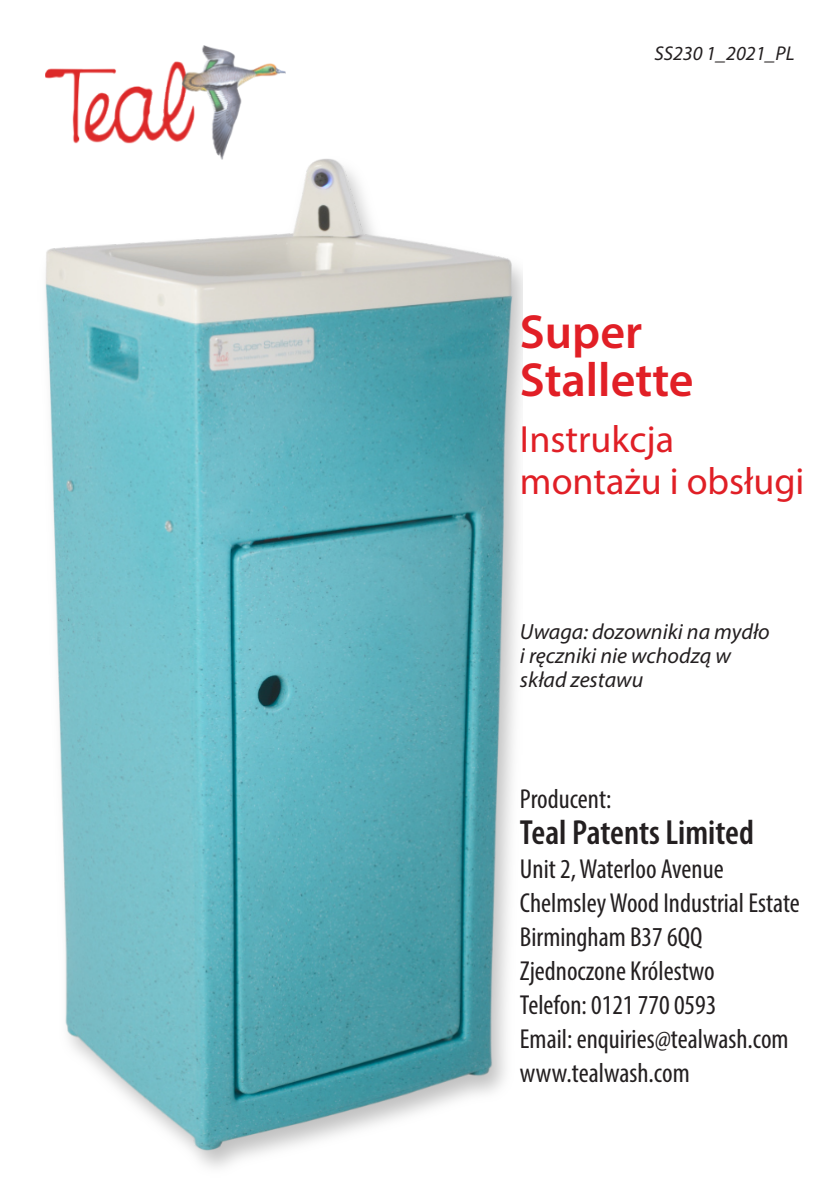
<style>
.page{position:relative;width:840px;height:1191px;background:#fff}
.page>*{position:absolute;margin:0;border:0;box-sizing:border-box;transform-origin:0 0}
.t1{font:600 48px/48px "Myriad Pro";color:#e11f26}
.t2{font:38px/42px "Myriad Pro";color:#e01f26}
.t3{font:600 condensed 35px "Myriad Pro";color:#231f20}
.t4{font:condensed 27.6px/34px "Myriad Pro";color:#231f20}
.t5{font:italic 22px/24px "Myriad Pro";color:#231f20}
.t6{font:italic 20px "Myriad Pro";color:#231f20}
</style>
<div class="page">
<img style="left:46px;top:159px;width:466px;height:991px">
<img style="left:46px;top:46px;width:239px;height:113px">
<p class="t6" style="left:654px;top:45px;width:141px">SS230 1_2021_PL</p>
<h1 class="t1" style="left:519px;top:312px;width:175px">Super<br>Stallette</h1>
<h2 class="t2" style="left:519px;top:421px;width:286px">Instrukcja montażu i obsługi</h2>
<p class="t5" style="left:519px;top:621px;width:251px">Uwaga: dozowniki na mydło i ręczniki nie wchodzą w skład zestawu</p>
<p class="t4" style="left:519px;top:783px;width:93px">Producent:</p>
<p class="t3" style="left:519px;top:817px;width:235px">Teal Patents Limited</p>
<p class="t4" style="left:519px;top:853px;width:281px">Unit 2,Waterloo Avenue<br>ChelmsleyWood Industrial Estate<br>Birmingham B37 6QQ<br>Zjednoczone Królestwo<br>Telefon: 0121 770 0593<br>Email: enquiries@tealwash.com www.tealwash.com</p>
</div>
